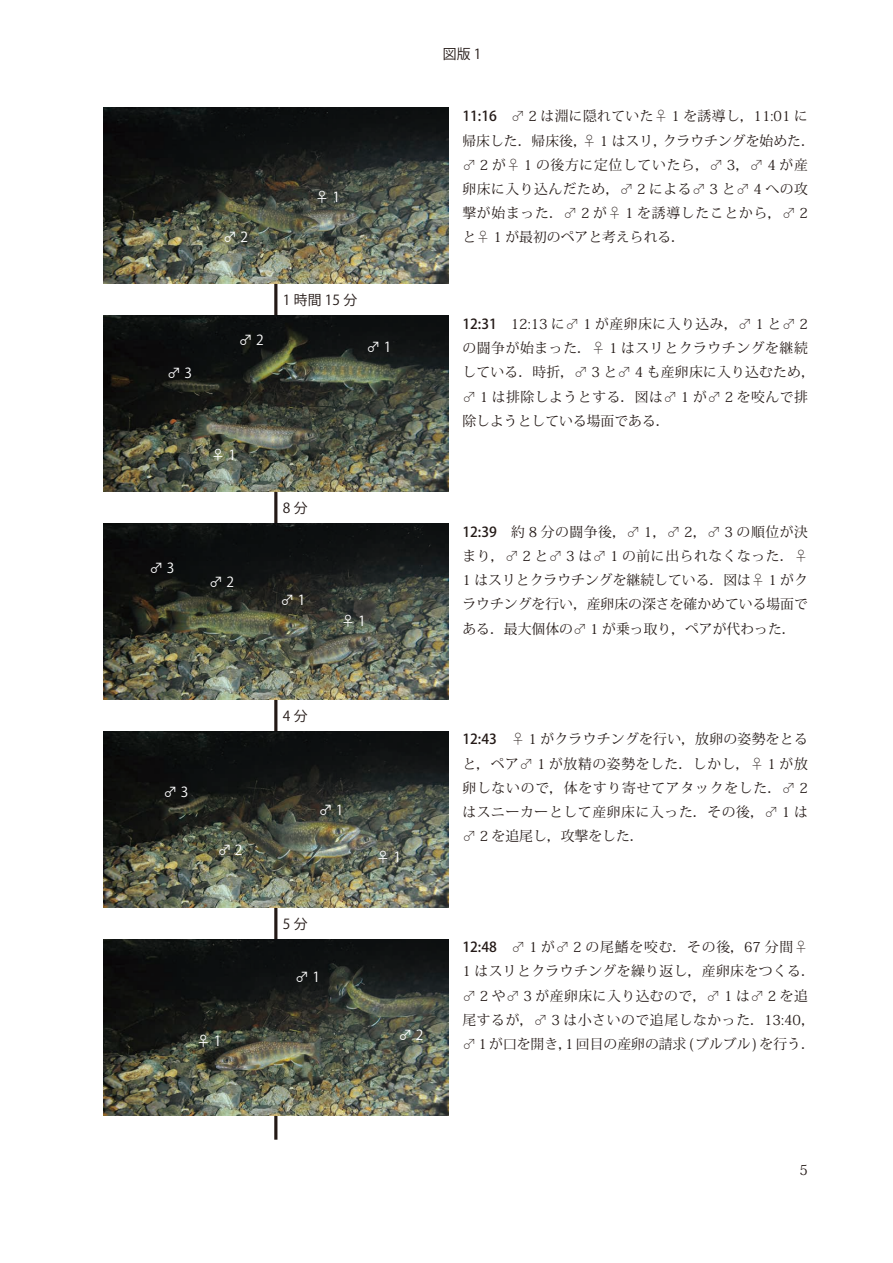
<style>
.page{position:relative;width:893px;height:1263px;background:#fff}
.page>*{position:absolute;margin:0;border:0;box-sizing:border-box;transform-origin:0 0}
.t1{font:13.8px/24.2px "Koz Min Pro";letter-spacing:.03em;color:#231916}
.t2{font:13.8px "Koz Go Pro";color:#fff}
.t3{font:13.8px "Koz Min Pro";color:#231916}
.t4{font:13.8px "Koz Go Pro";letter-spacing:.25em;color:#231916}
.s1{font-family:"Koz Go Pro";font-weight:500}
</style>
<div class="page">
<hr style="left:274px;top:196px;width:3px;height:944px;background:#231916">
<img style="left:103px;top:940px;width:346px;height:176px">
<img style="left:103px;top:732px;width:346px;height:176px">
<img style="left:103px;top:524px;width:346px;height:176px">
<img style="left:103px;top:316px;width:346px;height:176px">
<img style="left:103px;top:108px;width:346px;height:176px">
<p class="t2" style="left:315px;top:188px;width:26px">♀1</p>
<p class="t4" style="left:443px;top:45px;width:40px">図版 1</p>
<p class="t1" style="left:462px;top:104px;width:354px"><span class="s1">11:16　</span>♂ 2 は淵に隠れていた♀ 1 を誘導し，11:01 に帰床した．帰床後，♀ 1 はスリ，クラウチングを始めた．♂ 2 が♀ 1 の後方に定位していたら，♂ 3，♂ 4 が産卵床に入り込んだため，♂ 2 による♂ 3 と♂ 4 への攻撃が始まった．♂ 2 が♀ 1 を誘導したことから，♂ 2</p>
<p class="t2" style="left:223px;top:228px;width:26px">♂2</p>
<p class="t3" style="left:462px;top:227px;width:224px">と♀ 1 が最初のペアと考えられる．</p>
<p class="t2" style="left:167px;top:364px;width:26px">♂3</p>
<p class="t2" style="left:239px;top:331px;width:26px">♂2</p>
<p class="t4" style="left:283px;top:291px;width:76px">1時間15分</p>
<p class="t2" style="left:367px;top:338px;width:26px">♂1</p>
<p class="t2" style="left:211px;top:446px;width:26px">♀1</p>
<p class="t2" style="left:150px;top:559px;width:26px">♂3</p>
<p class="t2" style="left:209px;top:573px;width:26px">♂2</p>
<p class="t4" style="left:283px;top:499px;width:26px">8分</p>
<p class="t2" style="left:280px;top:591px;width:26px">♂1</p>
<p class="t2" style="left:341px;top:612px;width:26px">♀1</p>
<p class="t2" style="left:163px;top:783px;width:26px">♂3</p>
<p class="t2" style="left:218px;top:841px;width:26px">♂2</p>
<p class="t2" style="left:196px;top:1031px;width:26px">♀1</p>
<p class="t4" style="left:283px;top:707px;width:26px">4分</p>
<p class="t2" style="left:319px;top:801px;width:26px">♂1</p>
<p class="t4" style="left:283px;top:915px;width:26px">5分</p>
<p class="t2" style="left:295px;top:968px;width:26px">♂1</p>
<p class="t2" style="left:376px;top:847px;width:26px">♀ 1</p>
<p class="t2" style="left:398px;top:1026px;width:26px">♂ 2</p>
<p class="t1" style="left:462px;top:311px;width:354px"><span class="s1">12:31　</span>12:13 に♂ 1 が産卵床に入り込み，♂ 1 と♂ 2の闘争が始まった．♀ 1 はスリとクラウチングを継続している．時折，♂ 3 と♂ 4 も産卵床に入り込むため，♂ 1 は排除しようとする．図は♂ 1 が♂ 2 を咬んで排除しようとしている場面である．</p>
<p class="t1" style="left:462px;top:519px;width:347px;text-align:justify"><span class="s1">12:39</span>　約 8 分の闘争後，♂ 1，♂ 2，♂ 3 の順位が決まり，♂ 2 と♂ 3 は♂ 1 の前に出られなくなった．♀ 1 はスリとクラウチングを継続している．図は♀ 1 がクラウチングを行い，産卵床の深さを確かめている場面である．最大個体の♂ 1 が乗っ取り，ペアが代わった．</p>
<p class="t1" style="left:462px;top:727px;width:347px;text-align:justify"><span class="s1">12:43</span>　♀ 1 がクラウチングを行い，放卵の姿勢をとると，ペア♂ 1 が放精の姿勢をした．しかし，♀ 1 が放卵しないので，体をすり寄せてアタックをした．♂ 2はスニーカーとして産卵床に入った．その後，♂ 1 は♂ 2 を追尾し，攻撃をした．</p>
<p class="t1" style="left:462px;top:934px;width:354px"><span class="s1">12:48</span>　♂ 1 が♂ 2 の尾鰭を咬む．その後，67 分間♀<br>1 はスリとクラウチングを繰り返し，産卵床をつくる．♂ 2 や♂ 3 が産卵床に入り込むので，♂ 1 は♂ 2 を追尾するが，♂ 3 は小さいので追尾しなかった．13:40，♂ 1 が口を開き，1 回目の産卵の請求 ( ブルブル ) を行う．</p>
<p class="t1" style="left:799px;top:1157px;width:10px">5</p>
</div>
